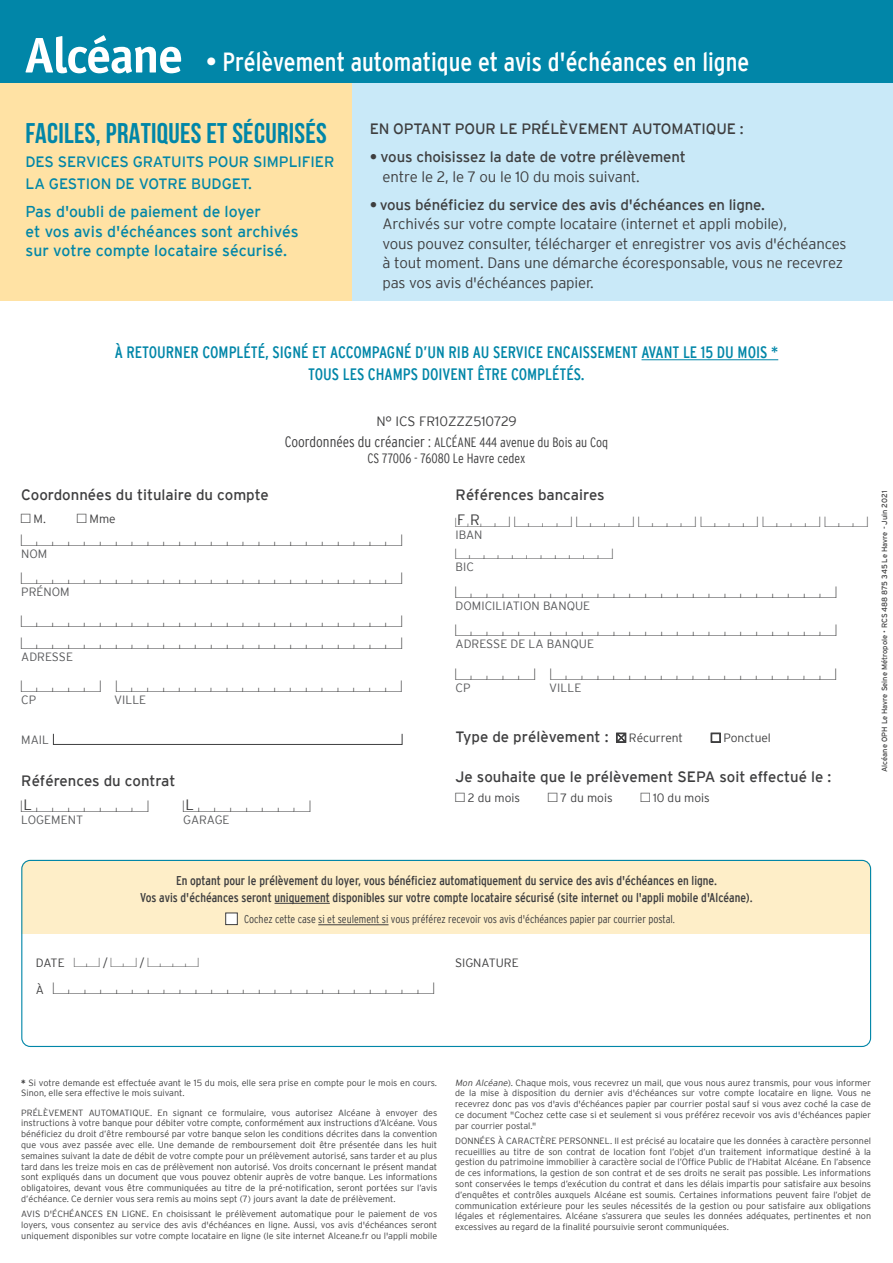
<style>
.page{position:relative;width:893px;height:1263px;background:#fff}
.page>*{position:absolute;margin:0;border:0;box-sizing:border-box;transform-origin:0 0}
.t1{font:700 28.5px "Bebas Neue";letter-spacing:.01em;color:#0186a8}
.t2{font:condensed 26.25px "Interstate";color:#fff}
.t3{font:condensed 16.5px/22.5px "Interstate";color:#0186a8;text-align:center}
.t4{font:15.75px/19.5px "Interstate";color:#0186a8}
.t5{font:300 15px/19.5px "Interstate";letter-spacing:-.01em;color:#3e3e3f}
.t6{font:15px/19.5px "Interstate";letter-spacing:-.01em;color:#3e3e3f}
.t7{font:15px/22.2px "Casesaremplir Roman";color:#3e3e3f;scale:1.4 1}
.t8{font:15px/22.5px "Interstate";letter-spacing:-.005em;color:#0186a8}
.t9{font:300 condensed 13.5px/20.7px "Interstate";color:#3e3e3f;text-align:center}
.t10{font:13.5px "Casesaremplir Roman";color:#3e3e3f;scale:1.4 1}
.t11{font:condensed 12.75px/16.5px "Interstate";color:#3e3e3f;text-align:center}
.t12{font:300 12px "Interstate";color:#57585a}
.t13{font:300 12px "Interstate";color:#3e3e3f}
.t14{font:12px "Casesaremplir Roman";color:#3e3e3f;scale:1.4 1}
.t15{font:300 condensed 11.25px "Interstate";color:#3e3e3f}
.t16{font:300 9px/10.8px "Interstate";color:#3e3e3f;text-align:justify}
.t17{font:7.5px "Interstate";color:#3e3e3f}
.s1{font-family:"DIN Alternate";font-weight:700}
.s2{font-weight:300}
.s3{font-weight:400}
.s4{font-stretch:normal}
.s5{font-size:15px}
.s6{font-family:"Casesaremplir Roman";font-weight:400}
.s7{font-size:12px}
.s8{font-family:"Casesaremplir Roman";font-size:12px}
.s9{font-weight:300;font-size:12px}
.s10{font-family:"Interstate";font-weight:300}
.s11{font-family:"Interstate";font-weight:300;font-size:12px}
.s12{font-weight:700}
.s13{font-style:italic}
</style>
<div class="page">
<div style="left:21px;top:860px;width:850px;height:74px;background:#feeec8"></div>
<div style="left:21px;top:860px;width:850px;height:187px;border:1px solid #0186a8;border-radius:9px"></div>
<div style="left:340px;top:83px;width:553px;height:218px;background:#c9e9f8"></div>
<hr style="left:641px;top:359px;width:137px;height:1px;background:#0186a8">
<div style="left:0;top:0;width:893px;height:83px;background:#0186a8"></div>
<svg style="left:26px;top:35px;width:155px;height:38px"></svg>
<div style="left:53px;top:733px;width:349px;height:12px;border:1px solid #3e3e3f"></div>
<div style="left:0;top:83px;width:351px;height:218px;background:#ffe2a4"></div>
<hr style="left:275px;top:903px;width:55px;height:1px;background:#3e3e3f">
<div style="left:225px;top:912px;width:13px;height:13px;background:#fff;border:1px solid #3e3e3f"></div>
<hr style="left:318px;top:924px;width:71px;height:1px;background:#3e3e3f">
<h2 class="t2" style="left:206px;top:47px;width:544px">• Prélèvement automatique et avis d'échéances en ligne</h2>
<h1 class="t1" style="left:26px;top:118px;width:303px">FACILES, PRATIQUES ET SÉCURISÉS</h1>
<h3 class="t8" style="left:26px;top:150px;width:310px">DES SERVICES GRATUITS POUR SIMPLIFIER<br>LA GESTION DE VOTRE BUDGET.</h3>
<h3 class="t4" style="left:26px;top:202px;width:275px">Pas d'oubli de paiement de loyer<br>et vos avis d'échéances sont archivés sur votre compte locataire sécurisé.</h3>
<h3 class="t6" style="left:370px;top:119px;width:375px">EN OPTANT POUR LE PRÉLÈVEMENT AUTOMATIQUE :</h3>
<h3 class="t6" style="left:383px;top:147px;width:305px;text-indent:-13px"><span class="s1">•</span> vous choisissez la date de votre prélèvement <span class="s2">entre le 2, le 7 ou le 10 du mois suivant.</span></h3>
<p class="t5" style="left:383px;top:195px;width:466px;text-indent:-13px"><span class="s1">• v</span><span class="s3">ous bénéficiez du service des avis d'échéances en ligne.<br></span>Archivés sur votre compte locataire (internet et appli mobile),<br>vous pouvez consulter, télécharger et enregistrer vos avis d'échéances à tout moment. Dans une démarche écoresponsable, vous ne recevrez pas vos avis d'échéances papier.</p>
<h3 class="t3" style="left:115px;top:340px;width:665px">À RETOURNER COMPLÉTÉ, SIGNÉ ET ACCOMPAGNÉ D’UN RIB AU SERVICE ENCAISSEMENT AVANT LE 15 DU MOIS *<br>TOUS LES CHAMPS DOIVENT ÊTRE COMPLÉTÉS.</h3>
<h3 class="t9" style="left:285px;top:411px;width:325px"><span class="s4">N° ICS FR10ZZZ510729<br></span><span class="s5">Coordonnées du créancier :</span> ALCÉANE 444 avenue du Bois au Coq</h3>
<h3 class="t9" style="left:368px;top:448px;width:159px">CS 77006 - 76080 Le Havre cedex</h3>
<h3 class="t6" style="left:21px;top:485px;width:249px">Coordonnées du titulaire du compte</h3>
<h3 class="t13" style="left:21px;top:512px;width:26px"><span class="s6">O</span> M.</h3>
<h3 class="t13" style="left:77px;top:512px;width:40px"><span class="s6">O</span> Mme</h3>
<h3 class="t7" style="left:21px;top:529px;width:274px">ABBBBBBBBBBBBBBBBBBBBBBC</h3>
<h3 class="t12" style="left:21px;top:547px;width:28px">NOM</h3>
<h3 class="t7" style="left:21px;top:568px;width:274px">ABBBBBBBBBBBBBBBBBBBBBBC</h3>
<h3 class="t12" style="left:21px;top:585px;width:50px">PRÉNOM</h3>
<h3 class="t7" style="left:21px;top:611px;width:274px">ABBBBBBBBBBBBBBBBBBBBBBC<br>ABBBBBBBBBBBBBBBBBBBBBBC</h3>
<h3 class="t12" style="left:21px;top:650px;width:53px">ADRESSE</h3>
<h3 class="t7" style="left:21px;top:676px;width:273px">ABBBC ABBBBBBBBBBBBBBBBC</h3>
<h3 class="t12" style="left:21px;top:693px;width:16px">CP</h3>
<h3 class="t12" style="left:114px;top:693px;width:34px">VILLE</h3>
<h3 class="t12" style="left:21px;top:733px;width:29px">MAIL</h3>
<h3 class="t6" style="left:21px;top:771px;width:156px">Références du contrat</h3>
<h3 class="t7" style="left:21px;top:796px;width:92px">ABBBBBBC</h3>
<h3 class="t7" style="left:183px;top:796px;width:92px">ABBBBBBC</h3>
<h3 class="t12" style="left:21px;top:813px;width:63px">LOGEMENT</h3>
<h3 class="t12" style="left:183px;top:813px;width:48px">GARAGE</h3>
<h3 class="t5" style="left:24px;top:795px;width:10px">L</h3>
<h3 class="t5" style="left:186px;top:795px;width:10px">L</h3>
<h3 class="t6" style="left:456px;top:485px;width:151px">Références bancaires</h3>
<h3 class="t10" style="left:456px;top:514px;width:296px"><span class="s7">AB</span>BC ABBC ABBC ABBC ABBC ABBC ABC</h3>
<h3 class="t12" style="left:456px;top:528px;width:28px">IBAN</h3>
<h3 class="t10" style="left:456px;top:547px;width:114px">ABBBBBBBBBC</h3>
<h3 class="t12" style="left:456px;top:560px;width:20px">BIC</h3>
<h3 class="t7" style="left:456px;top:582px;width:274px">ABBBBBBBBBBBBBBBBBBBBBBC</h3>
<h3 class="t12" style="left:456px;top:599px;width:136px">DOMICILIATION BANQUE</h3>
<h3 class="t7" style="left:456px;top:620px;width:274px">ABBBBBBBBBBBBBBBBBBBBBBC</h3>
<h3 class="t12" style="left:456px;top:637px;width:140px">ADRESSE DE LA BANQUE</h3>
<h3 class="t7" style="left:456px;top:663px;width:273px">ABBBC ABBBBBBBBBBBBBBBBC</h3>
<h3 class="t12" style="left:456px;top:680px;width:16px">CP</h3>
<h3 class="t12" style="left:549px;top:680px;width:34px">VILLE</h3>
<h3 class="t6" style="left:456px;top:727px;width:229px">Type de prélèvement : <span class="s8">Œ</span> <span class="s9">Récurrent</span></h3>
<h3 class="t13" style="left:711px;top:731px;width:61px"><span class="s6">O</span> Ponctuel</h3>
<h3 class="t6" style="left:456px;top:766px;width:377px">Je souhaite que le prélèvement SEPA soit effectué le :</h3>
<h3 class="t13" style="left:456px;top:791px;width:66px"><span class="s6">O</span> 2 du mois</h3>
<h3 class="t13" style="left:548px;top:791px;width:66px"><span class="s6">O</span> 7 du mois</h3>
<h3 class="t13" style="left:641px;top:791px;width:71px"><span class="s6">O</span> 10 du mois</h3>
<h3 class="t5" style="left:457px;top:510px;width:24px">F R</h3>
<p class="t17" style="left:880px;top:772px;width:283px;rotate:-90deg">Alcéane OPH Le Havre Seine Métropole <span class="s2">•</span> RCS 488 875 345 Le Havre - Juin 2021</p>
<p class="t11" style="left:140px;top:872px;width:614px">En optant pour le prélèvement du loyer, vous bénéficiez automatiquement du service des avis d'échéances en ligne.<br>Vos avis d'échéances seront uniquement disponibles sur votre compte locataire sécurisé (site internet ou l'appli mobile d'Alcéane).</p>
<p class="t15" style="left:244px;top:913px;width:432px">Cochez cette case si et seulement si vous préférez recevoir vos avis d'échéances papier par courrier postal.</p>
<h3 class="t13" style="left:455px;top:956px;width:65px">SIGNATURE</h3>
<h3 class="t14" style="left:36px;top:956px;width:118px"><span class="s10">DATE</span> AC <span class="s10">/</span> AC <span class="s10">/</span> ABBC</h3>
<h3 class="t7" style="left:36px;top:977px;width:286px"><span class="s11">À</span> ABBBBBBBBBBBBBBBBBBBBBBC</h3>
<p class="t16" style="left:21px;top:1077px;width:417px"><span class="s12">*</span> Si votre demande est effectuée avant le 15 du mois, elle sera prise en compte pour le mois en cours.<br>Sinon, elle sera effective le mois suivant.</p>
<p class="t16" style="left:21px;top:1107px;width:417px">PRÉLÈVEMENT AUTOMATIQUE. En signant ce formulaire, vous autorisez Alcéane à envoyer des instructions à votre banque pour débiter votre compte, conformément aux instructions d’Alcéane. Vous bénéficiez du droit d’être remboursé par votre banque selon les conditions décrites dans la convention que vous avez passée avec elle. Une demande de remboursement doit être présentée dans les huit semaines suivant la date de débit de votre compte pour un prélèvement autorisé, sans tarder et au plus tard dans les treize mois en cas de prélèvement non autorisé. Vos droits concernant le présent mandat sont expliqués dans un document que vous pouvez obtenir auprès de votre banque. Les informations obligatoires, devant vous être communiquées au titre de la pré-notification, seront portées sur l’avis d’échéance. Ce dernier vous sera remis au moins sept (7) jours avant la date de prélèvement.</p>
<p class="t16" style="left:21px;top:1208px;width:417px">AVIS D'ÉCHÉANCES EN LIGNE. En choisissant le prélèvement automatique pour le paiement de vos loyers, vous consentez au service des avis d'échéances en ligne. Aussi, vos avis d'échéances seront uniquement disponibles sur votre compte locataire en ligne (le site internet Alceane.fr ou l'appli mobile</p>
<p class="t16" style="left:455px;top:1077px;width:417px"><span class="s13">Mon Alcéane</span>). Chaque mois, vous recevrez un mail, que vous nous aurez transmis, pour vous informer de la mise à disposition du dernier avis d'échéances sur votre compte locataire en ligne. Vous ne recevrez donc pas vos d'avis d'échéances papier par courrier postal sauf si vous avez coché la case de ce document "Cochez cette case si et seulement si vous préférez recevoir vos avis d'échéances papier par courrier postal."</p>
<p class="t16" style="left:455px;top:1135px;width:417px">DONNÉES À CARACTÈRE PERSONNEL. Il est précisé au locataire que les données à caractère personnel recueillies au titre de son contrat de location font l’objet d’un traitement informatique destiné à la gestion du patrimoine immobilier à caractère social de l’Office Public de l’Habitat Alcéane. En l’absence de ces informations, la gestion de son contrat et de ses droits ne serait pas possible. Les informations sont conservées le temps d’exécution du contrat et dans les délais impartis pour satisfaire aux besoins d’enquêtes et contrôles auxquels Alcéane est soumis. Certaines informations peuvent faire l’objet de communication extérieure pour les seules nécessités de la gestion ou pour satisfaire aux obligations légales et réglementaires. Alcéane s’assurera que seules les données adéquates, pertinentes et non excessives au regard de la finalité poursuivie seront communiquées.</p>
</div>
